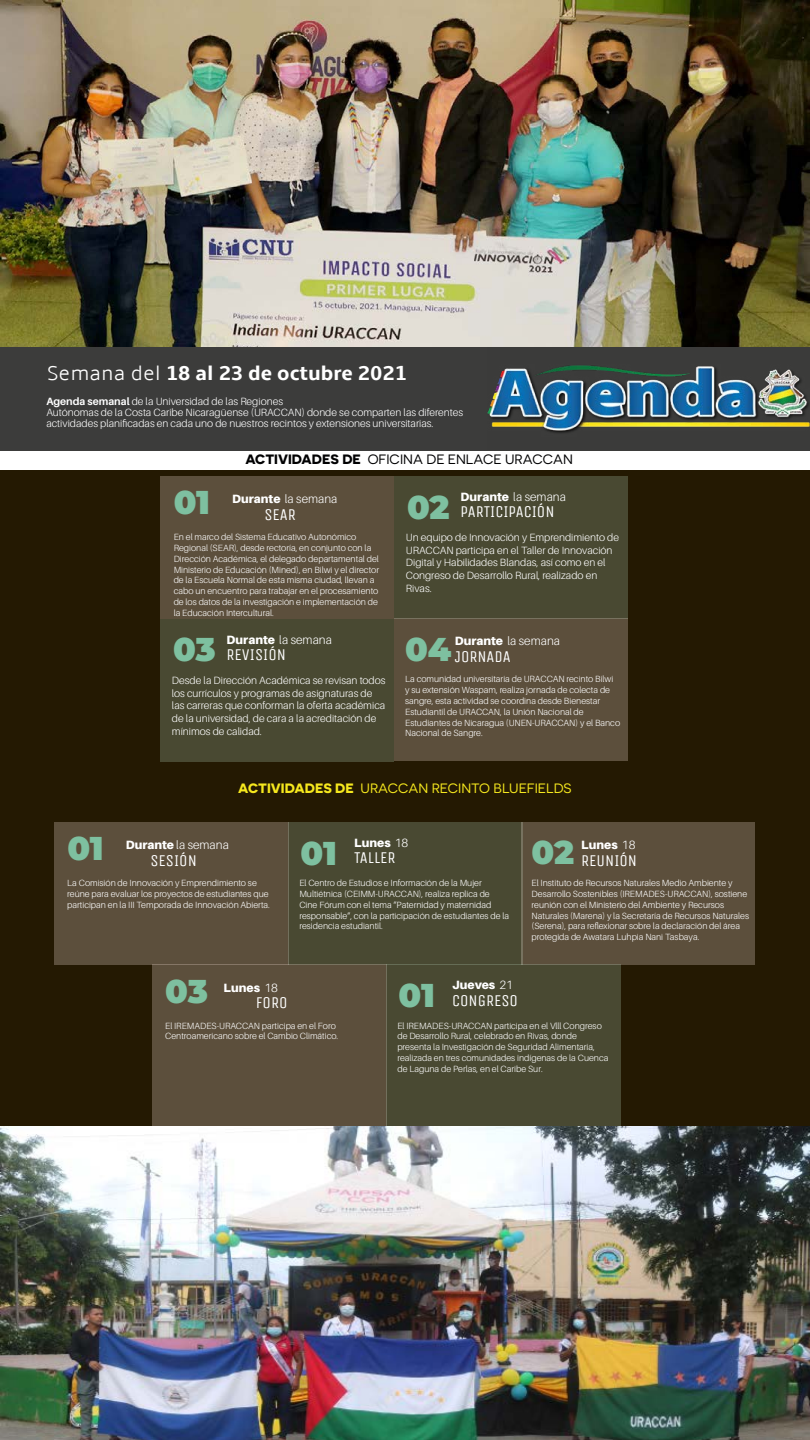
<style>
.page{position:relative;width:810px;height:1440px;background:#fff}
.page>*{position:absolute;margin:0;border:0;box-sizing:border-box;transform-origin:0 0}
.t1{font:900 33px "Montserrat Alternates";letter-spacing:-.01em;color:#7ec0a0}
.t2{font:700 21px "Amble";color:#fff}
.t3{font:16.5px "Unica One";color:#fff}
.t4{font:13.58px "Novecentosanswide";color:#f6e81e}
.t5{font:13.58px "Novecentosanswide";color:#020203}
.t6{font:300 12px "Aileron";color:#fff}
.t7{font:900 12px "Aileron";color:#fff}
.t8{font:300 10.5px/12.6px "Aileron";color:#fff}
.t9{font:300 9px/10.8px "Aileron";color:#fff}
.s1{font-weight:300}
.s2{font-weight:700}
.s3{font-weight:900}
.s4{font-family:"Montserrat Alternates";font-weight:900;font-size:33px;color:#7ec0a0}
</style>
<div class="page">
<div style="left:1px;top:470px;width:809px;height:970px;background:#241902"></div>
<img style="left:0;top:0;width:810px;height:347px">
<div style="left:0;top:347px;width:810px;height:103px;background:#3c3c3b"></div>
<div style="left:160px;top:476px;width:234px;height:143px;background:#5c4f3c"></div>
<div style="left:394px;top:476px;width:234px;height:143px;background:#494932"></div>
<div style="left:394px;top:618px;width:234px;height:143px;background:#5c4f3c"></div>
<div style="left:54px;top:822px;width:234px;height:143px;background:#5c4f3c"></div>
<div style="left:288px;top:822px;width:234px;height:143px;background:#494932"></div>
<div style="left:521px;top:822px;width:234px;height:143px;background:#5c4f3c"></div>
<div style="left:152px;top:964px;width:234px;height:163px;background:#5c4f3c"></div>
<div style="left:386px;top:964px;width:234px;height:163px;background:#494932"></div>
<img style="left:487px;top:365px;width:323px;height:68px">
<div style="left:160px;top:619px;width:234px;height:143px;background:#494932"></div>
<img style="left:1px;top:1127px;width:809px;height:313px">
<h2 class="t2" style="left:47px;top:361px;width:361px"><span class="s1">Semana del</span> 18 al 23 de octubre 2021</h2>
<p class="t8" style="left:46px;top:395px;width:418px;line-height:11.2px"><span class="s2">Agenda semanal</span> de la Universidad de las Regiones<br>Autónomas de la Costa Caribe Nicaragüense (URACCAN) donde se comparten las diferentes actividades planificadas en cada uno de nuestros recintos y extensiones universitarias.</p>
<h3 class="t5" style="left:245px;top:452px;width:329px"><span class="s2">ACTIVIDADES DE</span> OFICINA DE ENLACE URACCAN</h3>
<h1 class="t1" style="left:174px;top:478px;width:38px">01</h1>
<h1 class="t1" style="left:407px;top:482px;width:44px">02</h1>
<h3 class="t6" style="left:232px;top:493px;width:107px"><span class="s3">Durante</span> la semana</h3>
<h3 class="t6" style="left:461px;top:490px;width:107px"><span class="s3">Durante</span> la semana</h3>
<h3 class="t3" style="left:264px;top:505px;width:33px">SEAR</h3>
<h3 class="t3" style="left:461px;top:502px;width:95px">PARTICIPACIÓN</h3>
<p class="t9" style="left:174px;top:532px;width:207px">En el marco del Sistema Educativo Autonómico Regional (SEAR), desde rectoría, en conjunto con la Dirección Académica, el delegado departamental del Ministerio de Educación (Mined), en Bilwi y el director de la Escuela Normal de esta misma ciudad, llevan a cabo un encuentro para trabajar en el procesamiento de los datos de la investigación e implementación de la Educación Intercultural.</p>
<p class="t8" style="left:406px;top:531px;width:215px">Un equipo de Innovación y Emprendimiento de URACCAN participa en el Taller de Innovación Digital y Habilidades Blandas, así como en el Congreso de Desarrollo Rural, realizado en Rivas.</p>
<h3 class="t6" style="left:227px;top:633px;width:107px"><span class="s3">Durante</span> la semana</h3>
<h3 class="t3" style="left:173px;top:645px;width:114px"><span class="s4">03</span> REVISIÓN</h3>
<h3 class="t6" style="left:455px;top:634px;width:107px"><span class="s3">Durante</span> la semana</h3>
<h1 class="t1" style="left:405px;top:624px;width:48px">04</h1>
<h3 class="t3" style="left:455px;top:647px;width:58px">JORNADA</h3>
<p class="t8" style="left:172px;top:674px;width:215px">Desde la Dirección Académica se revisan todos los currículos y programas de asignaturas de las carreras que conforman la oferta académica de la universidad, de cara a la acreditación de mínimos de calidad.</p>
<p class="t9" style="left:405px;top:674px;width:217px">La comunidad universitaria de URACCAN recinto Bilwi<br>y su extensión Waspam, realiza jornada de colecta de sangre, esta actividad se coordina desde Bienestar Estudiantil de URACCAN, la Unión Nacional de Estudiantes de Nicaragua (UNEN-URACCAN) y el Banco Nacional de Sangre.</p>
<h1 class="t1" style="left:67px;top:824px;width:38px">01</h1>
<h3 class="t4" style="left:238px;top:781px;width:335px"><span class="s2">ACTIVIDADES DE</span> URACCAN RECINTO BLUEFIELDS</h3>
<h3 class="t6" style="left:126px;top:839px;width:105px"><span class="s3">Durante</span> la semana</h3>
<h3 class="t7" style="left:354px;top:836px;width:56px">Lunes <span class="s1">18</span></h3>
<h3 class="t7" style="left:581px;top:838px;width:56px">Lunes <span class="s1">18</span></h3>
<h3 class="t3" style="left:150px;top:851px;width:48px">SESIÓN</h3>
<h3 class="t3" style="left:301px;top:848px;width:96px"><span class="s4">01</span> TALLER</h3>
<h3 class="t3" style="left:532px;top:850px;width:107px"><span class="s4">02</span> REUNIÓN</h3>
<p class="t9" style="left:67px;top:878px;width:204px">La Comisión de Innovación y Emprendimiento se reúne para evaluar los proyectos de estudiantes que participan en la III Temporada de Innovación Abierta.</p>
<p class="t9" style="left:299px;top:878px;width:211px">El Centro de Estudios e Información de la Mujer Multiétnica (CEIMM-URACCAN), realiza replica de Cine Fórum con el tema “Paternidad y maternidad responsable”, con la participación de estudiantes de la residencia estudiantil.</p>
<p class="t9" style="left:532px;top:878px;width:219px">El Instituto de Recursos Naturales Medio Ambiente y Desarrollo Sostenibles (IREMADES-URACCAN), sostiene reunión con el Ministerio del Ambiente y Recursos Naturales (Marena) y la Secretaría de Recursos Naturales (Serena), para reflexionar sobre la declaración del área protegida de Awatara Luhpia Nani Tasbaya.</p>
<h1 class="t1" style="left:165px;top:966px;width:44px">03</h1>
<h3 class="t7" style="left:224px;top:980px;width:56px">Lunes <span class="s1">18</span></h3>
<h3 class="t7" style="left:452px;top:978px;width:62px">Jueves <span class="s1">21</span></h3>
<h3 class="t3" style="left:399px;top:991px;width:121px"><span class="s4">01</span> CONGRESO</h3>
<h3 class="t3" style="left:256px;top:993px;width:33px">FORO</h3>
<p class="t9" style="left:165px;top:1020px;width:175px">El IREMADES-URACCAN participa en el Foro<br>Centroamericano sobre el Cambio Climático.</p>
<p class="t9" style="left:397px;top:1020px;width:213px">El IREMADES-URACCAN participa en el Vlll Congreso de Desarrollo Rural, celebrado en Rivas, donde presenta la Investigación de Seguridad Alimentaria, realizada en tres comunidades indígenas de la Cuenca de Laguna de Perlas, en el Caribe Sur.</p>
</div>
